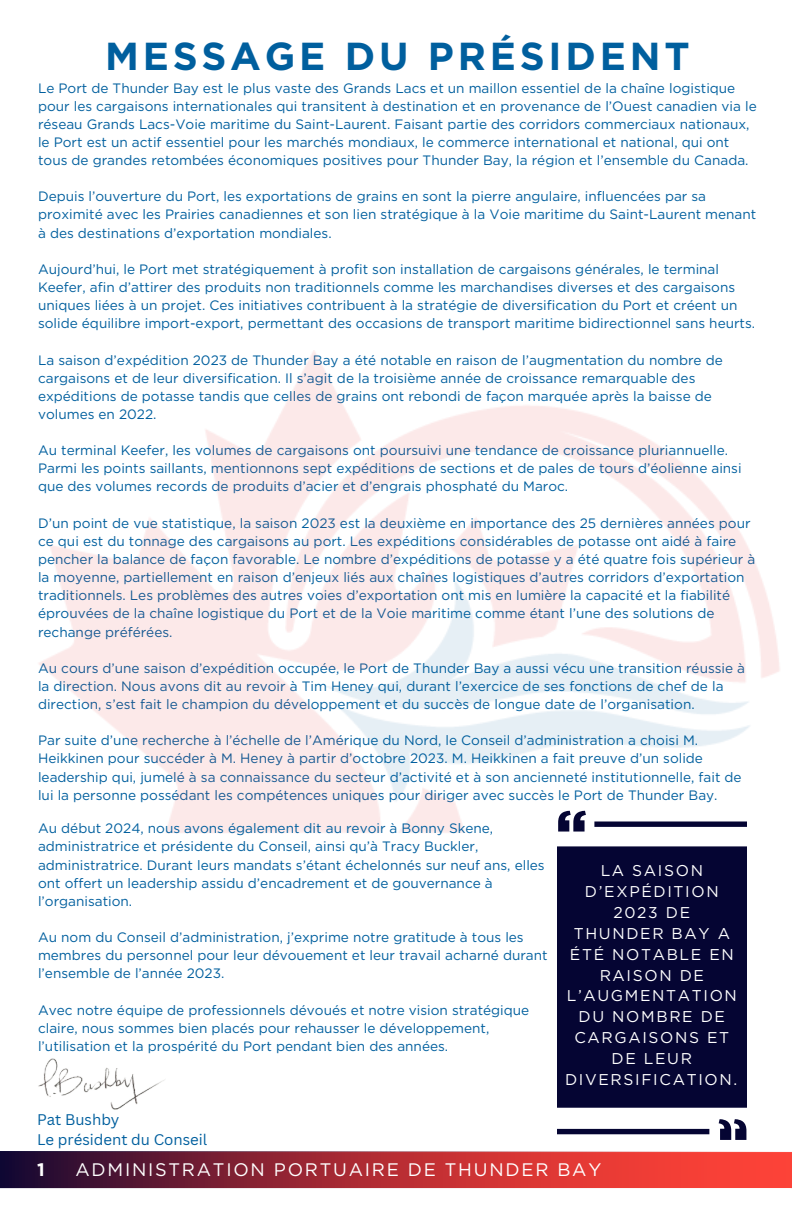
<style>
.page{position:relative;width:792px;height:1224px;background:#fff}
.page>*{position:absolute;margin:0;border:0;box-sizing:border-box;transform-origin:0 0}
.t1{font:700 39px "Gotham";letter-spacing:.1em;color:#005f9e}
.t2{font:18.2px "Gotham";letter-spacing:.095em;color:#fff}
.t3{font:700 18.2px "Gotham";color:#fff}
.t4{font:15.6px/20.8px "Gotham";letter-spacing:.105em;color:#fff;text-align:center}
.t5{font:15px/20px "Canva Sans";color:#005f9e}
.t6{font:13.6px/18.2px "Gotham";color:#005f9e}
</style>
<div class="page">
<img style="left:39px;top:351px;width:741px;height:523px">
<svg style="left:0;top:1151px;width:792px;height:37px;background:#a72d36"></svg>
<svg style="left:558px;top:811px;width:189px;height:328px;fill:#050533"></svg>
<img style="left:38px;top:1058px;width:126px;height:52px">
<p class="t1" style="left:105px;top:32px;width:586px">MESSAGE DU PRÉSIDENT</p>
<h1 class="t6" style="left:38px;top:79px;width:720px">Le Port de Thunder Bay est le plus vaste des Grands Lacs et un maillon essentiel de la chaîne logistique pour les cargaisons internationales qui transitent à destination et en provenance de l’Ouest canadien via le réseau Grands Lacs-Voie maritime du Saint-Laurent. Faisant partie des corridors commerciaux nationaux, le Port est un actif essentiel pour les marchés mondiaux, le commerce international et national, qui ont tous de grandes retombées économiques positives pour Thunder Bay, la région et l’ensemble du Canada.</h1>
<p class="t6" style="left:38px;top:187px;width:720px">Depuis l’ouverture du Port, les exportations de grains en sont la pierre angulaire, influencées par sa proximité avec les Prairies canadiennes et son lien stratégique à la Voie maritime du Saint-Laurent menant à des destinations d’exportation mondiales.</p>
<p class="t6" style="left:38px;top:260px;width:719px">Aujourd’hui, le Port met stratégiquement à profit son installation de cargaisons générales, le terminal Keefer, afin d’attirer des produits non traditionnels comme les marchandises diverses et des cargaisons uniques liées à un projet. Ces initiatives contribuent à la stratégie de diversification du Port et créent un solide équilibre import-export, permettant des occasions de transport maritime bidirectionnel sans heurts.</p>
<p class="t6" style="left:38px;top:351px;width:686px">La saison d’expédition 2023 de Thunder Bay a été notable en raison de l’augmentation du nombre de cargaisons et de leur diversification. Il s’agit de la troisième année de croissance remarquable des expéditions de potasse tandis que celles de grains ont rebondi de façon marquée après la baisse de volumes en 2022.</p>
<p class="t6" style="left:38px;top:441px;width:705px">Au terminal Keefer, les volumes de cargaisons ont poursuivi une tendance de croissance pluriannuelle.<br>Parmi les points saillants, mentionnons sept expéditions de sections et de pales de tours d’éolienne ainsi que des volumes records de produits d’acier et d’engrais phosphaté du Maroc.</p>
<p class="t6" style="left:38px;top:514px;width:719px">D’un point de vue statistique, la saison 2023 est la deuxième en importance des 25 dernières années pour ce qui est du tonnage des cargaisons au port. Les expéditions considérables de potasse ont aidé à faire pencher la balance de façon favorable. Le nombre d’expéditions de potasse y a été quatre fois supérieur à la moyenne, partiellement en raison d’enjeux liés aux chaînes logistiques d’autres corridors d’exportation traditionnels. Les problèmes des autres voies d’exportation ont mis en lumière la capacité et la fiabilité éprouvées de la chaîne logistique du Port et de la Voie maritime comme étant l’une des solutions de rechange préférées.</p>
<p class="t6" style="left:38px;top:659px;width:709px">Au cours d’une saison d’expédition occupée, le Port de Thunder Bay a aussi vécu une transition réussie à la direction. Nous avons dit au revoir à Tim Heney qui, durant l’exercice de ses fonctions de chef de la direction, s’est fait le champion du développement et du succès de longue date de l’organisation.</p>
<p class="t6" style="left:38px;top:731px;width:705px">Par suite d’une recherche à l’échelle de l’Amérique du Nord, le Conseil d’administration a choisi M.<br>Heikkinen pour succéder à M. Heney à partir d’octobre 2023. M. Heikkinen a fait preuve d’un solide leadership qui, jumelé à sa connaissance du secteur d’activité et à son ancienneté institutionnelle, fait de lui la personne possédant les compétences uniques pour diriger avec succès le Port de Thunder Bay.</p>
<p class="t6" style="left:38px;top:819px;width:508px">Au début 2024, nous avons également dit au revoir à Bonny Skene, administratrice et présidente du Conseil, ainsi qu’à Tracy Buckler, administratrice. Durant leurs mandats s’étant échelonnés sur neuf ans, elles ont offert un leadership assidu d’encadrement et de gouvernance à l’organisation.</p>
<p class="t6" style="left:38px;top:928px;width:511px">Au nom du Conseil d’administration, j’exprime notre gratitude à tous les membres du personnel pour leur dévouement et leur travail acharné durant l’ensemble de l’année 2023.</p>
<p class="t6" style="left:38px;top:1001px;width:493px">Avec notre équipe de professionnels dévoués et notre vision stratégique claire, nous sommes bien placés pour rehausser le développement, l’utilisation et la prospérité du Port pendant bien des années.</p>
<p class="t5" style="left:37px;top:1109px;width:172px">Pat Bushby<br>Le président du Conseil</p>
<p class="t4" style="left:565px;top:860px;width:174px">LA SAISON<br>D’EXPÉDITION<br>2023 DE<br>THUNDER BAY A<br>ÉTÉ NOTABLE EN<br>RAISON DE<br>L’AUGMENTATION<br>DU NOMBRE DE<br>CARGAISONS ET<br>DE LEUR<br>DIVERSIFICATION.</p>
<h3 class="t3" style="left:37px;top:1158px;width:9px">1</h3>
<h3 class="t2" style="left:75px;top:1158px;width:527px">ADMINISTRATION PORTUAIRE DE THUNDER BAY</h3>
</div>
